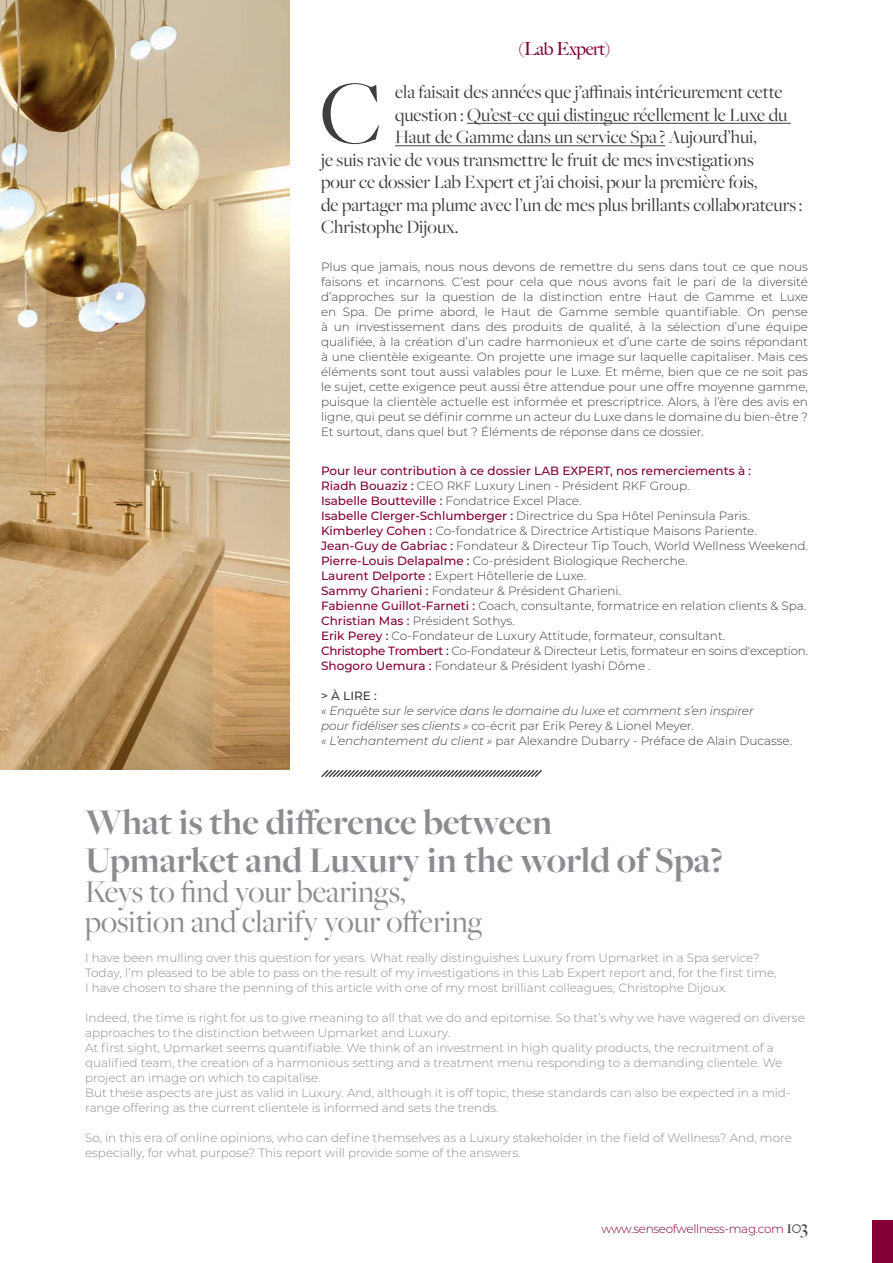
<style>
.page{position:relative;width:893px;height:1263px;background:#fff}
.page>*{position:absolute;margin:0;border:0;box-sizing:border-box;transform-origin:0 0}
.t1{font:93px "Freight Big Pro";color:#3e3e3f}
.t2{font:700 37.5px/37.5px "Freight Big Pro";color:#8a8c8f}
.t3{font:33px/30px "Freight Big Pro";color:#8a8c8f}
.t4{font:19.5px "Freight Big Pro";color:#3e3e3f}
.t5{font:500 18px "Big Caslon";letter-spacing:-.025em;color:#830134}
.t6{font:300 12px/15px "Montserrat";color:#3e3e3f;text-align:justify}
.t7{font:300 12px/15px "Montserrat";color:#8a8c8f}
.t8{font:italic 300 12px/15px "Montserrat";letter-spacing:-.01em;color:#3e3e3f}
.t9{font:300 12px "Montserrat";letter-spacing:-.025em;color:#830134}
.t10{font:500 12px "Montserrat";color:#3e3e3f}
.s1{font-weight:500;color:#830134}
.s2{font-style:normal}
.s3{font-family:"Big Caslon";font-weight:500;font-size:18px;color:#3e3e3f}
</style>
<div class="page">
<div style="left:872px;top:1220px;width:21px;height:43px;background:#830134"></div>
<img style="left:0;top:0;width:289px;height:770px">
<hr style="left:467px;top:123px;width:324px;height:1px;background:#3e3e3f">
<hr style="left:395px;top:146px;width:270px;height:1px;background:#3e3e3f">
<svg style="left:321px;top:769px;width:221px;height:9px"></svg>
<h3 class="t5" style="left:519px;top:34px;width:93px">(Lab Expert)</h3>
<h3 class="t4" style="left:395px;top:79px;width:389px">ela faisait des années que j’affinais intérieurement cette</h3>
<h3 class="t4" style="left:395px;top:102px;width:393px">question : Qu’est-ce qui distingue réellement le Luxe du</h3>
<h3 class="t4" style="left:395px;top:124px;width:363px">Haut de Gamme dans un service Spa ? Aujourd’hui,</h3>
<h3 class="t4" style="left:321px;top:147px;width:434px">je suis ravie de vous transmettre le fruit de mes investigations</h3>
<h3 class="t4" style="left:321px;top:169px;width:438px">pour ce dossier Lab Expert et j’ai choisi, pour la première fois,</h3>
<h3 class="t4" style="left:321px;top:192px;width:483px">de partager ma plume avec l’un de mes plus brillants collaborateurs :</h3>
<h3 class="t4" style="left:321px;top:214px;width:139px">Christophe Dijoux.</h3>
<p class="t6" style="left:321px;top:259px;width:488px">Plus que jamais, nous nous devons de remettre du sens dans tout ce que nous faisons et incarnons. C’est pour cela que nous avons fait le pari de la diversité d’approches sur la question de la distinction entre Haut de Gamme et Luxe en Spa. De prime abord, le Haut de Gamme semble quantifiable. On pense à un investissement dans des produits de qualité, à la sélection d’une équipe qualifiée, à la création d’un cadre harmonieux et d’une carte de soins répondant à une clientèle exigeante. On projette une image sur laquelle capitaliser. Mais ces éléments sont tout aussi valables pour le Luxe. Et même, bien que ce ne soit pas le sujet, cette exigence peut aussi être attendue pour une offre moyenne gamme, puisque la clientèle actuelle est informée et prescriptrice. Alors, à l’ère des avis en ligne, qui peut se définir comme un acteur du Luxe dans le domaine du bien-être ?<br>Et surtout, dans quel but ? Éléments de réponse dans ce dossier.</p>
<p class="t6" style="left:321px;top:463px;width:488px;text-align:left"><span class="s1">Pour leur contribution à ce dossier LAB EXPERT, nos remerciements à :<br>Riadh Bouaziz :</span> CEO RKF Luxury Linen - Président RKF Group.<br><span class="s1">Isabelle Boutteville :</span> Fondatrice Excel Place.<br><span class="s1">Isabelle Clerger-Schlumberger :</span> Directrice du Spa Hôtel Peninsula Paris.<br><span class="s1">Kimberley Cohen :</span> Co-fondatrice &amp; Directrice Artistique Maisons Pariente.<br><span class="s1">Jean-Guy de Gabriac :</span> Fondateur &amp; Directeur Tip Touch, World Wellness Weekend.<br><span class="s1">Pierre-Louis Delapalme :</span> Co-président Biologique Recherche.<br><span class="s1">Laurent Delporte :</span> Expert Hôtellerie de Luxe.<br><span class="s1">Sammy Gharieni :</span> Fondateur &amp; Président Gharieni.<br><span class="s1">Fabienne Guillot-Farneti :</span> Coach, consultante, formatrice en relation clients &amp; Spa.<br><span class="s1">Christian Mas :</span> Président Sothys.<br><span class="s1">Erik Perey :</span> Co-Fondateur de Luxury Attitude, formateur, consultant.<br><span class="s1">Christophe Trombert :</span> Co-Fondateur &amp; Directeur Letis, formateur en soins d'exception.<br><span class="s1">Shogoro Uemura :</span> Fondateur &amp; Président Iyashi Dôme .</p>
<p class="t10" style="left:321px;top:687px;width:57px">&gt; À LIRE :</p>
<p class="t8" style="left:321px;top:703px;width:473px">« Enquête sur le service dans le domaine du luxe et comment s’en inspirer<br>pour fidéliser ses clients » <span class="s2">co-écrit par Erik Perey &amp; Lionel Meyer.<br></span>« L’enchantement du client » <span class="s2">par Alexandre Dubarry - Préface de Alain Ducasse.</span></p>
<h1 class="t1" style="left:320px;top:53px;width:64px">C</h1>
<h2 class="t2" style="left:85px;top:803px;width:639px">What is the difference between<br>Upmarket and Luxury in the world of Spa?</h2>
<h3 class="t3" style="left:85px;top:875px;width:399px">Keys to find your bearings, position and clarify your offering</h3>
<p class="t7" style="left:85px;top:950px;width:693px">I have been mulling over this question for years. What really distinguishes Luxury from Upmarket in a Spa service?<br>Today, I’m pleased to be able to pass on the result of my investigations in this Lab Expert report and, for the first time,<br>I have chosen to share the penning of this article with one of my most brilliant colleagues, Christophe Dijoux.</p>
<p class="t7" style="left:85px;top:1010px;width:721px">Indeed, the time is right for us to give meaning to all that we do and epitomise. So that’s why we have wagered on diverse approaches to the distinction between Upmarket and Luxury.<br>At first sight, Upmarket seems quantifiable. We think of an investment in high quality products, the recruitment of a qualified team, the creation of a harmonious setting and a treatment menu responding to a demanding clientele. We project an image on which to capitalise.<br>But these aspects are just as valid in Luxury. And, although it is off topic, these standards can also be expected in a mid&shy;range offering as the current clientele is informed and sets the trends.</p>
<p class="t7" style="left:85px;top:1130px;width:708px">So, in this era of online opinions, who can define themselves as a Luxury stakeholder in the field of Wellness? And, more especially, for what purpose? This report will provide some of the answers.</p>
<p class="t9" style="left:602px;top:1221px;width:208px">www.senseofwellness-mag.com <span class="s3">103</span></p>
</div>
